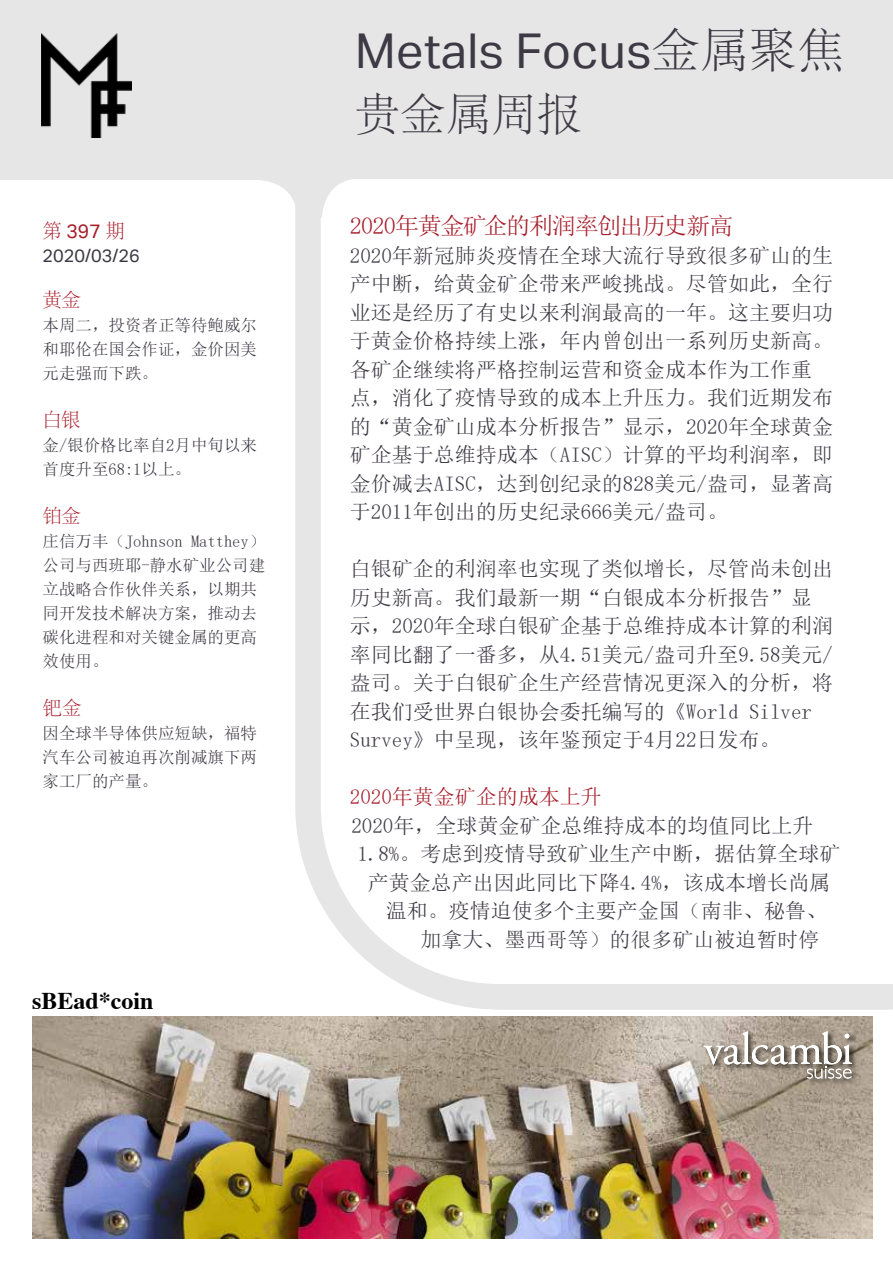
<style>
.page{position:relative;width:893px;height:1263px;background:#fff}
.page>*{position:absolute;margin:0;border:0;box-sizing:border-box;transform-origin:0 0}
.t1{font:300 54px "Aktiv Grotesk";letter-spacing:.01em;color:#3e3a45}
.t2{font:48px "Aktiv Grotesk";letter-spacing:.01em;color:#3e3a45}
.t3{font:300 45px "Adobe Song Std";letter-spacing:.01em;color:#3e3a45}
.t4{font:700 24px "Times";color:#000}
.t5{font:23.55px "Sim Sun";letter-spacing:-.05em;color:#a71e2b}
.t6{font:20.85px/28.5px "Sim Sun";color:#3e3a45}
.t7{font:20.85px "Sim Sun";color:#a71e2b}
.t8{font:300 19.5px "Adobe Song Std";letter-spacing:-.02em;color:#a71e2b}
.t9{font:19.5px "Aktiv Grotesk";color:#a71e2b}
.t10{font:18px "Aktiv Grotesk";color:#3e3a45}
.t11{font:16.5px/24px "Sim Sun";color:#3e3a45;text-align:justify}
.s1{font-family:"Adobe Song Std";font-weight:300}
</style>
<div class="page">
<img style="left:32px;top:1016px;width:840px;height:222px">
<div style="left:702px;top:1030px;width:157px;height:56px;background:#000;opacity:.75"></div>
<svg style="left:704px;top:1031px;width:148px;height:47px"></svg>
<svg style="left:295px;top:218px;width:598px;height:791px"></svg>
<div style="left:0;top:0;width:893px;height:179px;background:#e6e6e6"></div>
<img style="left:41px;top:34px;width:90px;height:103px">
<svg style="left:257px;top:137px;width:104px;height:81px"></svg>
<p class="t9" style="left:43px;top:220px;width:84px"><span class="s1">第</span> 397 <span class="s1">期</span></p>
<p class="t10" style="left:43px;top:245px;width:99px">2020/03/26</p>
<p class="t8" style="left:43px;top:289px;width:40px">黄金</p>
<p class="t11" style="left:43px;top:313px;width:216px">本周二，投资者正等待鲍威尔和耶伦在国会作证，金价因美元走强而下跌。</p>
<p class="t8" style="left:43px;top:409px;width:40px">白银</p>
<p class="t11" style="left:43px;top:433px;width:216px">金/银价格比率自2月中旬以来首度升至68:1以上。</p>
<p class="t8" style="left:43px;top:505px;width:40px">铂金</p>
<p class="t11" style="left:43px;top:529px;width:224px;text-align:left">庄信万丰（Johnson Matthey）公司与西班耶-静水矿业公司建立战略合作伙伴关系，以期共同开发技术解决方案，推动去碳化进程和对关键金属的更高效使用。</p>
<p class="t8" style="left:43px;top:697px;width:41px">钯金</p>
<p class="t11" style="left:43px;top:721px;width:216px">因全球半导体供应短缺，福特汽车公司被迫再次削减旗下两家工厂的产量。</p>
<p class="t4" style="left:32px;top:978px;width:123px">sBEad*coin</p>
<h2 class="t2" style="left:355px;top:24px;width:492px">Metals Focus<span class="s1">金属聚焦</span></h2>
<h3 class="t3" style="left:355px;top:91px;width:228px">贵金属周报</h3>
<h1 class="t1" style="left:349px;top:24px;width:328px">Metals Focus</h1>
<p class="t5" style="left:350px;top:214px;width:385px">2020年黄金矿企的利润率创出历史新高</p>
<p class="t6" style="left:350px;top:241px;width:485px">2020年新冠肺炎疫情在全球大流行导致很多矿山的生产中断，给黄金矿企带来严峻挑战。尽管如此，全行业还是经历了有史以来利润最高的一年。这主要归功于黄金价格持续上涨，年内曾创出一系列历史新高。各矿企继续将严格控制运营和资金成本作为工作重点，消化了疫情导致的成本上升压力。我们近期发布的“黄金矿山成本分析报告”显示，2020年全球黄金矿企基于总维持成本（AISC）计算的平均利润率，即金价减去AISC，达到创纪录的828美元/盎司，显著高于2011年创出的历史纪录666美元/盎司。</p>
<p class="t6" style="left:350px;top:554px;width:485px">白银矿企的利润率也实现了类似增长，尽管尚未创出历史新高。我们最新一期“白银成本分析报告”显示，2020年全球白银矿企基于总维持成本计算的利润率同比翻了一番多，从4.51美元/盎司升至9.58美元/盎司。关于白银矿企生产经营情况更深入的分析，将在我们受世界白银协会委托编写的《World Silver<br>Survey》中呈现，该年鉴预定于4月22日发布。</p>
<p class="t7" style="left:350px;top:786px;width:254px">2020年黄金矿企的成本上升</p>
<p class="t6" style="left:351px;top:811px;width:463px">2020年，全球黄金矿企总维持成本的均值同比上升</p>
<p class="t6" style="left:357px;top:839px;width:484px">1.8%。考虑到疫情导致矿业生产中断，据估算全球矿</p>
<p class="t6" style="left:368px;top:868px;width:463px">产黄金总产出因此同比下降4.4%，该成本增长尚属</p>
<p class="t6" style="left:386px;top:896px;width:442px">温和。疫情迫使多个主要产金国（南非、秘鲁、</p>
<p class="t6" style="left:420px;top:925px;width:400px">加拿大、墨西哥等）的很多矿山被迫暂时停</p>
</div>
